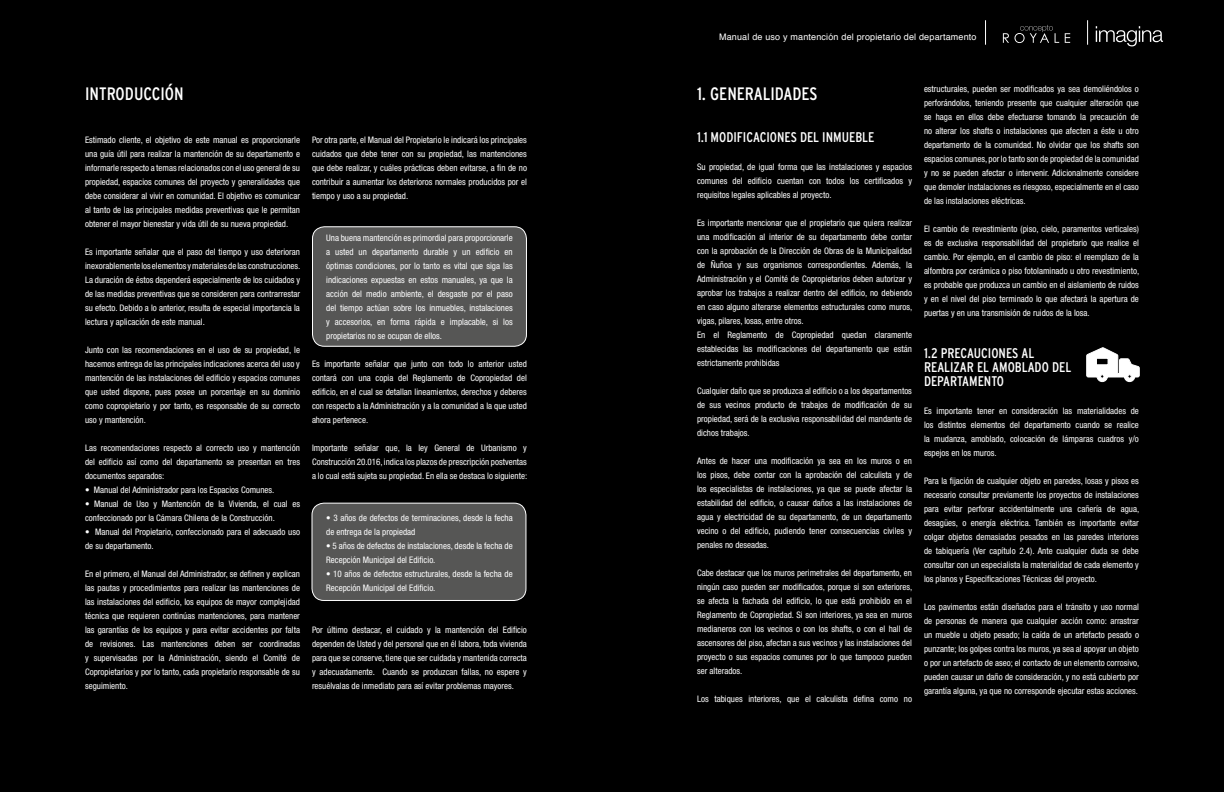
<style>
.page{position:relative;width:1224px;height:792px;background:#000}
.page>*{position:absolute;margin:0;border:0;box-sizing:border-box;transform-origin:0 0}
.t1{font:condensed 18px "Interstate";color:#fff}
.t2{font:condensed 14px/14px "Interstate";color:#fff}
.t3{font:condensed 9px/14px "Helvetica Neue";color:#fff;text-align:justify}
.t4{font:9px "Helvetica";letter-spacing:.02em;color:#fff}
</style>
<div class="page">
<svg style="left:1096px;top:26px;width:67px;height:20px"></svg>
<svg style="left:1087px;top:20px;width:1px;height:25px"></svg>
<svg style="left:985px;top:20px;width:1px;height:25px"></svg>
<svg style="left:1065px;top:33px;width:5px;height:10px"></svg>
<svg style="left:1003px;top:25px;width:56px;height:18px"></svg>
<div style="left:312px;top:503px;width:214px;height:97px;background:#565655;border-radius:12px"></div>
<div style="left:312px;top:503px;width:214px;height:98px;border:1px solid #fff;border-radius:12px"></div>
<div style="left:312px;top:227px;width:214px;height:119px;background:#565655;border-radius:12px"></div>
<div style="left:312px;top:226px;width:215px;height:121px;border:1px solid #fff;border-radius:12px"></div>
<svg style="left:1086px;top:347px;width:54px;height:35px"></svg>
<h1 class="t1" style="left:85px;top:83px;width:100px">INTRODUCCIÓN</h1>
<p class="t3" style="left:85px;top:133px;width:216px">Estimado cliente, el objetivo de este manual es proporcionarle una guía útil para realizar la mantención de su departamento e informarle respecto a temas relacionados con el uso general de su propiedad, espacios comunes del proyecto y generalidades que debe considerar al vivir en comunidad. El objetivo es comunicar al tanto de las principales medidas preventivas que le permitan obtener el mayor bienestar y vida útil de su nueva propiedad.</p>
<p class="t3" style="left:85px;top:245px;width:217px">Es importante señalar que el paso del tiempo y uso deterioran inexorablemente los elementos y materiales de las construcciones.<br>La duración de éstos dependerá especialmente de los cuidados y de las medidas preventivas que se consideren para contrarrestar su efecto. Debido a lo anterior, resulta de especial importancia la lectura y aplicación de este manual.</p>
<p class="t3" style="left:85px;top:343px;width:216px">Junto con las recomendaciones en el uso de su propiedad, le hacemos entrega de las principales indicaciones acerca del uso y mantención de las instalaciones del edificio y espacios comunes que usted dispone, pues posee un porcentaje en su dominio como copropietario y por tanto, es responsable de su correcto uso y mantención.</p>
<p class="t3" style="left:85px;top:441px;width:216px">Las recomendaciones respecto al correcto uso y mantención del edificio así como del departamento se presentan en tres documentos separados:</p>
<p class="t3" style="left:85px;top:483px;width:191px">• Manual del Administrador para los Espacios Comunes.</p>
<p class="t3" style="left:85px;top:497px;width:216px">• Manual de Uso y Mantención de la Vivienda, el cual es confeccionado por la Cámara Chilena de la Construcción.</p>
<p class="t3" style="left:85px;top:525px;width:216px">• Manual del Propietario, confeccionado para el adecuado uso de su departamento.</p>
<p class="t3" style="left:85px;top:567px;width:216px">En el primero, el Manual del Administrador, se definen y explican las pautas y procedimientos para realizar las mantenciones de las instalaciones del edificio, los equipos de mayor complejidad técnica que requieren continúas mantenciones, para mantener las garantías de los equipos y para evitar accidentes por falta de revisiones. Las mantenciones deben ser coordinadas y supervisadas por la Administración, siendo el Comité de Copropietarios y por lo tanto, cada propietario responsable de su seguimiento.</p>
<p class="t3" style="left:312px;top:133px;width:216px">Por otra parte, el Manual del Propietario le indicará los principales cuidados que debe tener con su propiedad, las mantenciones que debe realizar, y cuáles prácticas deben evitarse, a fin de no contribuir a aumentar los deterioros normales producidos por el tiempo y uso a su propiedad.</p>
<p class="t3" style="left:326px;top:231px;width:188px">Una buena mantención es primordial para proporcionarle a usted un departamento durable y un edificio en óptimas condiciones, por lo tanto es vital que siga las indicaciones expuestas en estos manuales, ya que la acción del medio ambiente, el desgaste por el paso del tiempo actúan sobre los inmuebles, instalaciones y accesorios, en forma rápida e implacable, si los propietarios no se ocupan de ellos.</p>
<p class="t3" style="left:312px;top:357px;width:216px">Es importante señalar que junto con todo lo anterior usted contará con una copia del Reglamento de Copropiedad del edificio, en el cual se detallan lineamientos, derechos y deberes con respecto a la Administración y a la comunidad a la que usted ahora pertenece.</p>
<p class="t3" style="left:312px;top:441px;width:217px">Importante señalar que, la ley General de Urbanismo y Construcción 20.016, indica los plazos de prescripción postventas a lo cual está sujeta su propiedad. En ella se destaca lo siguiente:</p>
<p class="t3" style="left:326px;top:511px;width:188px">• 3 años de defectos de terminaciones, desde la fecha de entrega de la propiedad</p>
<p class="t3" style="left:326px;top:539px;width:188px">• 5 años de defectos de instalaciones, desde la fecha de<br>Recepción Municipal del Edificio.</p>
<p class="t3" style="left:326px;top:567px;width:188px">• 10 años de defectos estructurales, desde la fecha de<br>Recepción Municipal del Edificio.</p>
<p class="t3" style="left:312px;top:623px;width:216px">Por último destacar, el cuidado y la mantención del Edificio dependen de Usted y del personal que en él labora, toda vivienda para que se conserve, tiene que ser cuidada y mantenida correcta y adecuadamente. Cuando se produzcan fallas, no espere y resuélvalas de inmediato para así evitar problemas mayores.</p>
<p class="t4" style="left:719px;top:30px;width:259px">Manual de uso y mantención del propietario del departamento</p>
<h1 class="t1" style="left:697px;top:83px;width:23px">1. GENERALIDADES</h1>
<h2 class="t2" style="left:697px;top:130px;width:179px">1.1 MODIFICACIONES DEL INMUEBLE</h2>
<p class="t3" style="left:697px;top:159px;width:216px">Su propiedad, de igual forma que las instalaciones y espacios comunes del edificio cuentan con todos los certificados y requisitos legales aplicables al proyecto.</p>
<p class="t3" style="left:697px;top:215px;width:217px;text-align:left">Es importante mencionar que el propietario que quiera realizar una modificación al interior de su departamento debe contar con la aprobación de la Dirección de Obras de la Municipalidad de Ñuñoa y sus organismos correspondientes. Además, la Administración y el Comité de Copropietarios deben autorizar y aprobar los trabajos a realizar dentro del edificio, no debiendo en caso alguno alterarse elementos estructurales como muros, vigas, pilares, losas, entre otros.<br>En el Reglamento de Copropiedad quedan claramente establecidas las modificaciones del departamento que están estrictamente prohibidas</p>
<p class="t3" style="left:697px;top:383px;width:216px">Cualquier daño que se produzca al edificio o a los departamentos de sus vecinos producto de trabajos de modificación de su propiedad, será de la exclusiva responsabilidad del mandante de dichos trabajos.</p>
<p class="t3" style="left:697px;top:453px;width:216px">Antes de hacer una modificación ya sea en los muros o en los pisos, debe contar con la aprobación del calculista y de los especialistas de instalaciones, ya que se puede afectar la estabilidad del edificio, o causar daños a las instalaciones de agua y electricidad de su departamento, de un departamento vecino o del edificio, pudiendo tener consecuencias civiles y penales no deseadas.</p>
<p class="t3" style="left:697px;top:565px;width:217px">Cabe destacar que los muros perimetrales del departamento, en ningún caso pueden ser modificados, porque si son exteriores, se afecta la fachada del edificio, lo que está prohibido en el Reglamento de Copropiedad. Si son interiores, ya sea en muros medianeros con los vecinos o con los shafts, o con el hall de ascensores del piso, afectan a sus vecinos y las instalaciones del proyecto o sus espacios comunes por lo que tampoco pueden ser alterados.</p>
<p class="t3" style="left:697px;top:691px;width:216px">Los tabiques interiores, que el calculista defina como no</p>
<p class="t3" style="left:924px;top:82px;width:216px">estructurales, pueden ser modificados ya sea demoliéndolos o perforándolos, teniendo presente que cualquier alteración que se haga en ellos debe efectuarse tomando la precaución de no alterar los shafts o instalaciones que afecten a éste u otro departamento de la comunidad. No olvidar que los shafts son espacios comunes, por lo tanto son de propiedad de la comunidad y no se pueden afectar o intervenir. Adicionalmente considere que demoler instalaciones es riesgoso, especialmente en el caso de las instalaciones eléctricas.</p>
<p class="t3" style="left:924px;top:222px;width:217px">El cambio de revestimiento (piso, cielo, paramentos verticales) es de exclusiva responsabilidad del propietario que realice el cambio. Por ejemplo, en el cambio de piso: el reemplazo de la alfombra por cerámica o piso fotolaminado u otro revestimiento, es probable que produzca un cambio en el aislamiento de ruidos y en el nivel del piso terminado lo que afectará la apertura de puertas y en una transmisión de ruidos de la losa.</p>
<h2 class="t2" style="left:924px;top:346px;width:149px">1.2 PRECAUCIONES AL<br>REALIZAR EL AMOBLADO DEL<br>DEPARTAMENTO</h2>
<p class="t3" style="left:924px;top:404px;width:216px">Es importante tener en consideración las materialidades de los distintos elementos del departamento cuando se realice la mudanza, amoblado, colocación de lámparas cuadros y/o espejos en los muros.</p>
<p class="t3" style="left:924px;top:474px;width:217px">Para la fijación de cualquier objeto en paredes, losas y pisos es necesario consultar previamente los proyectos de instalaciones para evitar perforar accidentalmente una cañería de agua, desagües, o energía eléctrica. También es importante evitar colgar objetos demasiados pesados en las paredes interiores de tabiquería (Ver capítulo 2.4). Ante cualquier duda se debe consultar con un especialista la materialidad de cada elemento y los planos y Especificaciones Técnicas del proyecto.</p>
<p class="t3" style="left:924px;top:600px;width:217px">Los pavimentos están diseñados para el tránsito y uso normal de personas de manera que cualquier acción como: arrastrar un mueble u objeto pesado; la caída de un artefacto pesado o punzante; los golpes contra los muros, ya sea al apoyar un objeto o por un artefacto de aseo; el contacto de un elemento corrosivo, pueden causar un daño de consideración, y no está cubierto por garantía alguna, ya que no corresponde ejecutar estas acciones.</p>
</div>
